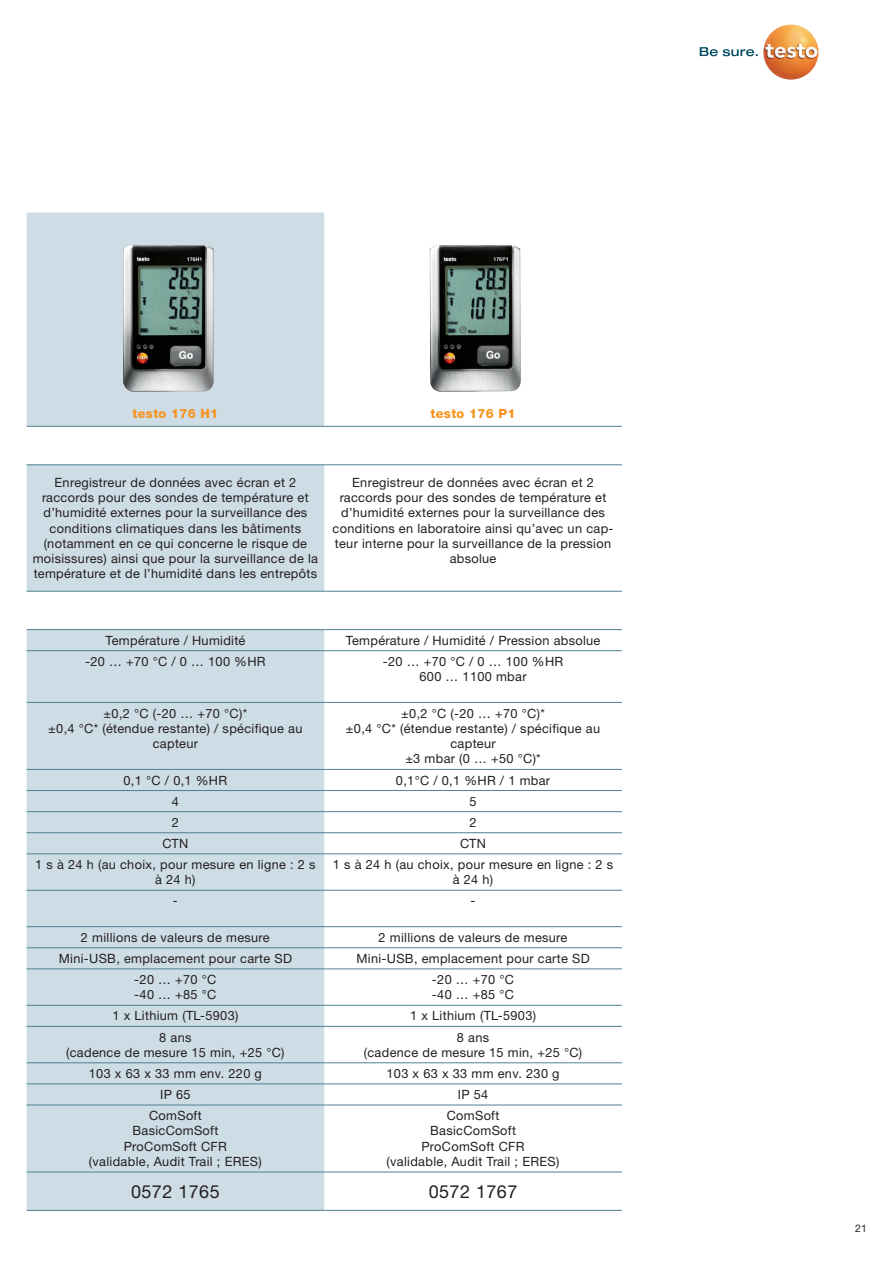
<style>
.page{position:relative;width:893px;height:1263px;background:#fff}
.page>*{position:absolute;margin:0;border:0;box-sizing:border-box;transform-origin:0 0}
.Copy_8_5_pt{font:18px "Helvetica Neue LTW1 G";letter-spacing:.025em;color:#231f20}
.t1{font:12.75px/15.3px "Helvetica Neue LTW1 G";letter-spacing:.025em;color:#231f20;text-align:center}
.t2{font:800 12.75px "Helvetica Neue LTW1 G";letter-spacing:.025em;color:#f7931d}
.t3{font:10.5px "Helvetica Neue LTW1 G";color:#231f20}
</style>
<div class="page">
<svg style="left:700px;top:47px;width:58px;height:9px"></svg>
<img style="left:763px;top:24px;width:56px;height:56px;border-radius:28px">
<svg style="left:27px;top:212px;width:297px;height:998px;background:#d1dee6"></svg>
<hr style="left:27px;top:426px;width:297px;height:1px;background:#518093">
<hr style="left:324px;top:426px;width:298px;height:1px;background:#518093">
<hr style="left:27px;top:464px;width:297px;height:1px;background:#518093">
<hr style="left:324px;top:464px;width:298px;height:1px;background:#518093">
<hr style="left:27px;top:591px;width:297px;height:1px;background:#518093">
<hr style="left:324px;top:591px;width:298px;height:1px;background:#518093">
<hr style="left:27px;top:629px;width:297px;height:1px;background:#518093">
<hr style="left:324px;top:629px;width:298px;height:1px;background:#518093">
<hr style="left:27px;top:650px;width:297px;height:1px;background:#518093">
<hr style="left:324px;top:650px;width:298px;height:1px;background:#518093">
<hr style="left:27px;top:702px;width:297px;height:1px;background:#518093">
<hr style="left:324px;top:702px;width:298px;height:1px;background:#518093">
<hr style="left:27px;top:769px;width:297px;height:1px;background:#518093">
<hr style="left:324px;top:769px;width:298px;height:1px;background:#518093">
<hr style="left:27px;top:790px;width:297px;height:1px;background:#518093">
<hr style="left:324px;top:790px;width:298px;height:1px;background:#518093">
<hr style="left:27px;top:811px;width:297px;height:1px;background:#518093">
<hr style="left:324px;top:811px;width:298px;height:1px;background:#518093">
<hr style="left:27px;top:832px;width:297px;height:1px;background:#518093">
<hr style="left:324px;top:832px;width:298px;height:1px;background:#518093">
<hr style="left:27px;top:853px;width:297px;height:1px;background:#518093">
<hr style="left:324px;top:853px;width:298px;height:1px;background:#518093">
<hr style="left:27px;top:890px;width:297px;height:1px;background:#518093">
<hr style="left:324px;top:890px;width:298px;height:1px;background:#518093">
<hr style="left:27px;top:926px;width:297px;height:1px;background:#518093">
<hr style="left:324px;top:926px;width:298px;height:1px;background:#518093">
<hr style="left:27px;top:947px;width:297px;height:1px;background:#518093">
<hr style="left:324px;top:947px;width:298px;height:1px;background:#518093">
<hr style="left:27px;top:968px;width:297px;height:1px;background:#518093">
<hr style="left:324px;top:968px;width:298px;height:1px;background:#518093">
<hr style="left:27px;top:1005px;width:297px;height:1px;background:#518093">
<hr style="left:324px;top:1005px;width:298px;height:1px;background:#518093">
<hr style="left:27px;top:1026px;width:297px;height:1px;background:#518093">
<hr style="left:324px;top:1026px;width:298px;height:1px;background:#518093">
<hr style="left:27px;top:1062px;width:297px;height:1px;background:#518093">
<hr style="left:324px;top:1062px;width:298px;height:1px;background:#518093">
<hr style="left:27px;top:1083px;width:297px;height:1px;background:#518093">
<hr style="left:324px;top:1083px;width:298px;height:1px;background:#518093">
<hr style="left:27px;top:1104px;width:297px;height:1px;background:#518093">
<hr style="left:324px;top:1104px;width:298px;height:1px;background:#518093">
<hr style="left:27px;top:1172px;width:297px;height:1px;background:#518093">
<hr style="left:324px;top:1172px;width:298px;height:1px;background:#518093">
<hr style="left:27px;top:1210px;width:297px;height:1px;background:#518093">
<hr style="left:324px;top:1210px;width:298px;height:1px;background:#518093">
<img style="left:123px;top:245px;width:91px;height:147px">
<img style="left:430px;top:245px;width:91px;height:147px">
<p class="t2" style="left:133px;top:406px;width:87px">testo 176 H1</p>
<p class="t2" style="left:431px;top:406px;width:86px">testo 176 P1</p>
<p class="t1" style="left:33px;top:474px;width:287px">Enregistreur de données avec écran et 2 raccords pour des sondes de température et d’humidité externes pour la surveillance des conditions climatiques dans les bâtiments (notamment en ce qui concerne le risque de moisissures) ainsi que pour la surveillance de la température et de l’humidité dans les entrepôts</p>
<p class="t1" style="left:333px;top:474px;width:282px">Enregistreur de données avec écran et 2 raccords pour des sondes de température et d’humidité externes pour la surveillance des conditions en laboratoire ainsi qu’avec un cap&shy;teur interne pour la surveillance de la pression absolue</p>
<p class="t1" style="left:105px;top:632px;width:142px">Température / Humidité</p>
<p class="t1" style="left:346px;top:632px;width:256px">Température / Humidité / Pression absolue</p>
<p class="t1" style="left:85px;top:653px;width:182px">-20 … +70 °C / 0 … 100 %HR</p>
<p class="t1" style="left:383px;top:653px;width:182px">-20 … +70 °C / 0 … 100 %HR</p>
<p class="t1" style="left:420px;top:669px;width:108px">600 … 1100 mbar</p>
<p class="t1" style="left:48px;top:705px;width:256px">±0,2 °C (-20 … +70 °C)*<br>±0,4 °C* (étendue restante) / spécifique au capteur</p>
<p class="t1" style="left:346px;top:705px;width:256px">±0,2 °C (-20 … +70 °C)*<br>±0,4 °C* (étendue restante) / spécifique au capteur</p>
<p class="t1" style="left:405px;top:751px;width:137px">±3 mbar (0 … +50 °C)*</p>
<p class="t1" style="left:124px;top:772px;width:105px">0,1 °C / 0,1 %HR</p>
<p class="t1" style="left:396px;top:772px;width:156px">0,1°C / 0,1 %HR / 1 mbar</p>
<p class="t1" style="left:172px;top:793px;width:9px">4</p>
<p class="t1" style="left:469px;top:793px;width:9px">5</p>
<p class="t1" style="left:172px;top:814px;width:9px">2</p>
<p class="t1" style="left:469px;top:814px;width:9px">2</p>
<p class="t1" style="left:162px;top:835px;width:28px">CTN</p>
<p class="t1" style="left:460px;top:835px;width:28px">CTN</p>
<p class="t1" style="left:35px;top:857px;width:282px">1 s à 24 h (au choix, pour mesure en ligne : 2 s à 24 h)</p>
<p class="t1" style="left:333px;top:857px;width:282px">1 s à 24 h (au choix, pour mesure en ligne : 2 s à 24 h)</p>
<p class="t1" style="left:173px;top:893px;width:6px">-</p>
<p class="t1" style="left:471px;top:893px;width:6px">-</p>
<p class="t1" style="left:81px;top:929px;width:190px">2 millions de valeurs de mesure</p>
<p class="t1" style="left:379px;top:929px;width:190px">2 millions de valeurs de mesure</p>
<p class="t1" style="left:59px;top:950px;width:235px">Mini-USB, emplacement pour carte SD</p>
<p class="t1" style="left:356px;top:950px;width:235px">Mini-USB, emplacement pour carte SD</p>
<p class="t1" style="left:134px;top:972px;width:84px">-20 … +70 °C</p>
<p class="t1" style="left:134px;top:987px;width:84px">-40 … +85 °C</p>
<p class="t1" style="left:432px;top:972px;width:84px">-20 … +70 °C</p>
<p class="t1" style="left:432px;top:987px;width:84px">-40 … +85 °C</p>
<p class="t1" style="left:112px;top:1008px;width:128px">1 x Lithium (TL-5903)</p>
<p class="t1" style="left:410px;top:1008px;width:128px">1 x Lithium (TL-5903)</p>
<p class="t1" style="left:159px;top:1029px;width:34px">8 ans</p>
<p class="t1" style="left:66px;top:1044px;width:220px">(cadence de mesure 15 min, +25 °C)</p>
<p class="t1" style="left:457px;top:1029px;width:34px">8 ans</p>
<p class="t1" style="left:364px;top:1044px;width:220px">(cadence de mesure 15 min, +25 °C)</p>
<p class="t1" style="left:89px;top:1065px;width:175px">103 x 63 x 33 mm env. 220 g</p>
<p class="t1" style="left:387px;top:1065px;width:175px">103 x 63 x 33 mm env. 230 g</p>
<p class="t1" style="left:160px;top:1087px;width:32px">IP 65</p>
<p class="t1" style="left:458px;top:1087px;width:32px">IP 54</p>
<p class="t1" style="left:149px;top:1108px;width:54px">ComSoft</p>
<p class="t1" style="left:132px;top:1123px;width:87px">BasicComSoft</p>
<p class="t1" style="left:124px;top:1138px;width:105px">ProComSoft CFR</p>
<p class="t1" style="left:89px;top:1154px;width:174px">(validable, Audit Trail ; ERES)</p>
<p class="t1" style="left:447px;top:1108px;width:54px">ComSoft</p>
<p class="t1" style="left:430px;top:1123px;width:87px">BasicComSoft</p>
<p class="t1" style="left:422px;top:1138px;width:105px">ProComSoft CFR</p>
<p class="t1" style="left:387px;top:1154px;width:174px">(validable, Audit Trail ; ERES)</p>
<p class="Copy_8_5_pt" style="left:131px;top:1180px;width:90px">0572 1765</p>
<p class="Copy_8_5_pt" style="left:429px;top:1180px;width:90px">0572 1767</p>
<p class="t3" style="left:855px;top:1222px;width:13px">21</p>
</div>
